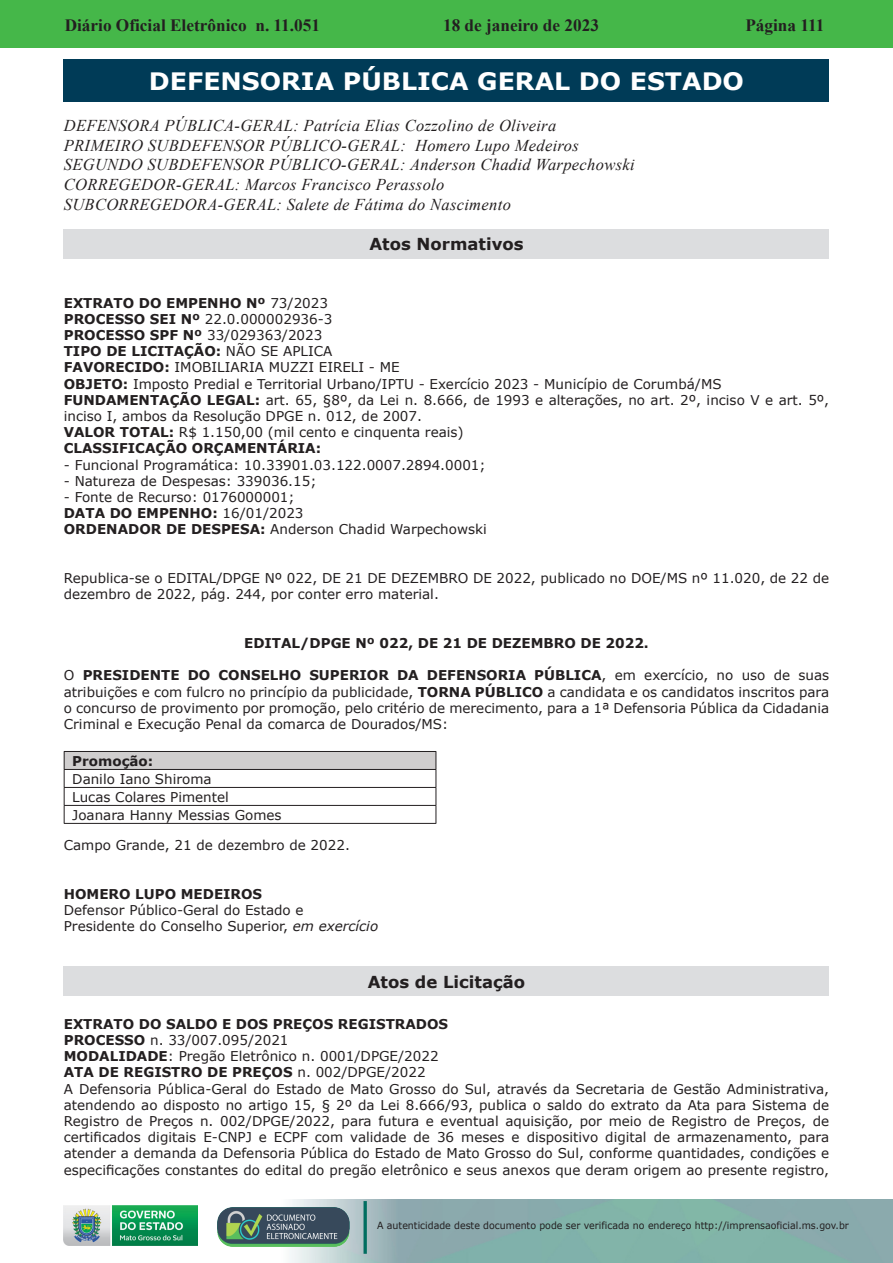
<style>
.page{position:relative;width:893px;height:1263px;background:#fff}
.page>*{position:absolute;margin:0;border:0;box-sizing:border-box;transform-origin:0 0}
.Defensoria_Pública-G{font:700 24px "Verdana";color:#fff;scale:1.05 1}
.t1{font:700 17.25px "Times New Roman";color:#231f20}
.t2{font:italic 16.5px "Times New Roman";letter-spacing:.02em;color:#231f20}
.Defensoria_Sub{font:700 16.5px "Verdana";color:#231f20}
.Normal_rtf_11{font:13.5px/16.2px "Verdana";color:#231f20}
.Normal_rtf_11-2{font:700 13.5px "Verdana";color:#231f20}
.t3{font:9.9px "Verdana";color:#231f20;scale:.95 1}
.s1{font-weight:400}
.s2{font-weight:700}
.s3{font-style:italic}
</style>
<div class="page">
<div style="left:0;top:0;width:893px;height:48px;background:#45b749"></div>
<img style="left:63px;top:1199px;width:830px;height:64px">
<img style="left:364px;top:1202px;width:2px;height:51px">
<img style="left:218px;top:1207px;width:132px;height:39px">
<img style="left:64px;top:1205px;width:134px;height:41px">
<div style="left:64px;top:60px;width:765px;height:42px;background:#003b57"></div>
<div style="left:64px;top:229px;width:765px;height:30px;background:#dcdddf"></div>
<div style="left:64px;top:751px;width:372px;height:18px;background:#d0cece"></div>
<hr style="left:64px;top:751px;width:372px;height:1px;background:#231f20">
<hr style="left:64px;top:769px;width:372px;height:1px;background:#231f20">
<hr style="left:64px;top:787px;width:372px;height:1px;background:#231f20">
<hr style="left:64px;top:805px;width:372px;height:1px;background:#231f20">
<svg style="left:64px;top:752px;width:1px;height:71px"></svg>
<svg style="left:436px;top:752px;width:1px;height:71px"></svg>
<hr style="left:64px;top:823px;width:372px;height:1px;background:#231f20">
<div style="left:64px;top:966px;width:765px;height:30px;background:#dcdddf"></div>
<p class="t1" style="left:65px;top:13px;width:257px">Diário Oficial Eletrônico n. 11.051</p>
<p class="t1" style="left:443px;top:13px;width:157px">18 de janeiro de 2023</p>
<p class="t1" style="left:745px;top:13px;width:81px">Página 111</p>
<p class="Defensoria_Pública-G" style="left:149px;top:64px;width:568px">DEFENSORIA PÚBLICA GERAL DO ESTADO</p>
<p class="t2" style="left:64px;top:114px;width:494px">DEFENSORA PÚBLICA-GERAL: Patrícia Elias Cozzolino de Oliveira</p>
<p class="t2" style="left:64px;top:134px;width:516px">PRIMEIRO SUBDEFENSOR PÚBLICO-GERAL: Homero Lupo Medeiros</p>
<p class="t2" style="left:64px;top:154px;width:572px">SEGUNDO SUBDEFENSOR PÚBLICO-GERAL: Anderson Chadid Warpechowski</p>
<p class="t2" style="left:64px;top:173px;width:382px">CORREGEDOR-GERAL: Marcos Francisco Perassolo</p>
<p class="t2" style="left:64px;top:193px;width:449px">SUBCORREGEDORA-GERAL: Salete de Fátima do Nascimento</p>
<p class="Defensoria_Sub" style="left:369px;top:233px;width:156px">Atos Normativos</p>
<p class="Normal_rtf_11-2" style="left:64px;top:293px;width:266px">EXTRATO DO EMPENHO Nº <span class="s1">73/2023</span></p>
<p class="Normal_rtf_11" style="left:64px;top:311px;width:270px"><span class="s2">PROCESSO SEI Nº</span> 22.0.000002936-3</p>
<p class="Normal_rtf_11" style="left:64px;top:327px;width:260px"><span class="s2">PROCESSO SPF Nº</span> 33/029363/2023</p>
<p class="Normal_rtf_11-2" style="left:64px;top:342px;width:270px">TIPO DE LICITAÇÃO: <span class="s1">NÃO SE APLICA</span></p>
<p class="Normal_rtf_11" style="left:64px;top:359px;width:337px"><span class="s2">FAVORECIDO:</span> IMOBILIARIA MUZZI EIRELI - ME</p>
<p class="Normal_rtf_11" style="left:64px;top:375px;width:659px"><span class="s2">OBJETO:</span> Imposto Predial e Territorial Urbano/IPTU - Exercício 2023 - Município de Corumbá/MS</p>
<p class="Normal_rtf_11" style="left:64px;top:392px;width:767px"><span class="s2">FUNDAMENTAÇÃO LEGAL:</span> art. 65, §8º, da Lei n. 8.666, de 1993 e alterações, no art. 2º, inciso V e art. 5º, inciso I, ambos da Resolução DPGE n. 012, de 2007.</p>
<p class="Normal_rtf_11" style="left:64px;top:424px;width:401px"><span class="s2">VALOR TOTAL:</span> R$ 1.150,00 (mil cento e cinquenta reais)</p>
<p class="Normal_rtf_11-2" style="left:64px;top:439px;width:259px">CLASSIFICAÇÃO ORÇAMENTÁRIA:</p>
<p class="Normal_rtf_11" style="left:64px;top:456px;width:423px">- Funcional Programática: 10.33901.03.122.0007.2894.0001;</p>
<p class="Normal_rtf_11" style="left:64px;top:473px;width:254px">- Natureza de Despesas: 339036.15;</p>
<p class="Normal_rtf_11" style="left:64px;top:489px;width:232px">- Fonte de Recurso: 0176000001;</p>
<p class="Normal_rtf_11-2" style="left:64px;top:504px;width:241px">DATA DO EMPENHO: <span class="s1">16/01/2023</span></p>
<p class="Normal_rtf_11" style="left:64px;top:521px;width:424px"><span class="s2">ORDENADOR DE DESPESA:</span> Anderson Chadid Warpechowski</p>
<p class="Normal_rtf_11" style="left:64px;top:570px;width:767px">Republica-se o EDITAL/DPGE Nº 022, DE 21 DE DEZEMBRO DE 2022, publicado no DOE/MS nº 11.020, de 22 de dezembro de 2022, pág. 244, por conter erro material.</p>
<p class="Normal_rtf_11-2" style="left:244px;top:633px;width:406px">EDITAL/DPGE Nº 022, DE 21 DE DEZEMBRO DE 2022.</p>
<p class="Normal_rtf_11" style="left:64px;top:667px;width:767px;text-align:justify">O <span class="s2">PRESIDENTE DO CONSELHO SUPERIOR DA DEFENSORIA PÚBLICA</span>, em exercício, no uso de suas atribuições e com fulcro no princípio da publicidade, <span class="s2">TORNA PÚBLICO</span> a candidata e os candidatos inscritos para o concurso de provimento por promoção, pelo critério de merecimento, para a 1ª Defensoria Pública da Cidadania Criminal e Execução Penal da comarca de Dourados/MS:</p>
<p class="Normal_rtf_11-2" style="left:72px;top:751px;width:83px">Promoção:</p>
<p class="Normal_rtf_11" style="left:72px;top:770px;width:141px">Danilo Iano Shiroma</p>
<p class="Normal_rtf_11" style="left:72px;top:788px;width:158px">Lucas Colares Pimentel</p>
<p class="Normal_rtf_11" style="left:72px;top:806px;width:211px">Joanara Hanny Messias Gomes</p>
<p class="Normal_rtf_11" style="left:64px;top:837px;width:288px">Campo Grande, 21 de dezembro de 2022.</p>
<p class="Normal_rtf_11-2" style="left:64px;top:884px;width:200px">HOMERO LUPO MEDEIROS</p>
<p class="Normal_rtf_11" style="left:64px;top:902px;width:241px">Defensor Público-Geral do Estado e</p>
<p class="Normal_rtf_11" style="left:64px;top:918px;width:316px">Presidente do Conselho Superior, <span class="s3">em exercício</span></p>
<p class="Defensoria_Sub" style="left:368px;top:970px;width:159px">Atos de Licitação</p>
<p class="Normal_rtf_11-2" style="left:64px;top:1014px;width:386px">EXTRATO DO SALDO E DOS PREÇOS REGISTRADOS</p>
<p class="Normal_rtf_11" style="left:64px;top:1032px;width:226px"><span class="s2">PROCESSO</span> n. 33/007.095/2021</p>
<p class="Normal_rtf_11" style="left:64px;top:1048px;width:376px"><span class="s2">MODALIDADE</span>: Pregão Eletrônico n. 0001/DPGE/2022</p>
<p class="Normal_rtf_11-2" style="left:64px;top:1063px;width:363px">ATA DE REGISTRO DE PREÇOS <span class="s1">n. 002/DPGE/2022</span></p>
<p class="Normal_rtf_11" style="left:64px;top:1080px;width:767px;text-align:justify">A Defensoria Pública-Geral do Estado de Mato Grosso do Sul, através da Secretaria de Gestão Administrativa, atendendo ao disposto no artigo 15, § 2º da Lei 8.666/93, publica o saldo do extrato da Ata para Sistema de Registro de Preços n. 002/DPGE/2022, para futura e eventual aquisição, por meio de Registro de Preços, de certificados digitais E-CNPJ e ECPF com validade de 36 meses e dispositivo digital de armazenamento, para atender a demanda da Defensoria Pública do Estado de Mato Grosso do Sul, conforme quantidades, condições e especificações constantes do edital do pregão eletrônico e seus anexos que deram origem ao presente registro,</p>
<p class="t3" style="left:377px;top:1219px;width:498px">A autenticidade deste documento pode ser verificada no endereço http://imprensaoficial.ms.gov.br</p>
</div>
